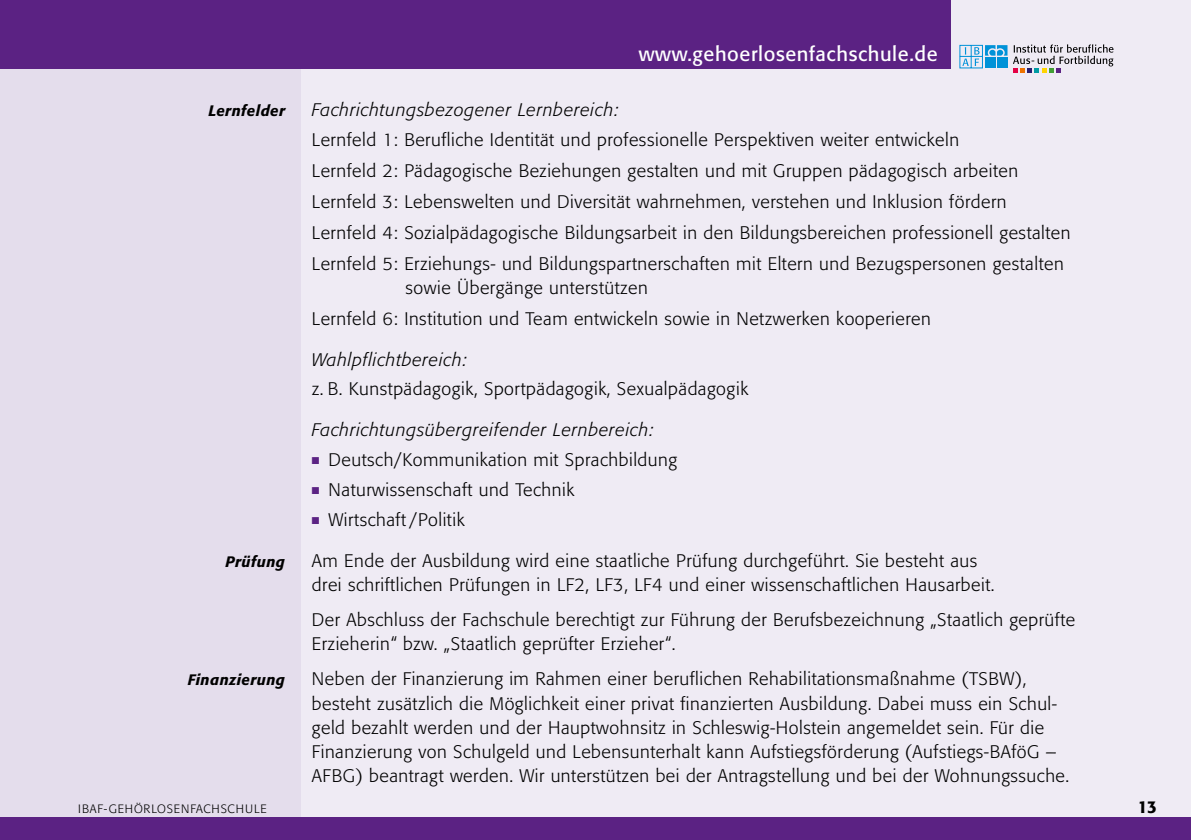
<style>
.page{position:relative;width:1191px;height:840px;background:#fff}
.page>*{position:absolute;margin:0;border:0;box-sizing:border-box;transform-origin:0 0}
.t1{font:20px "Formata";letter-spacing:.03em;color:#fff}
.t2{font:300 18px/24px "Formata";letter-spacing:.03em;color:#000}
.t3{font:italic 300 18px "Formata";letter-spacing:.04em;color:#000}
.t4{font:500 17px "Formata";color:#000}
.t5{font:italic 500 15px "Formata";letter-spacing:.03em;color:#000}
.t6{font:300 12px "Formata";letter-spacing:.07em;color:#000}
.s1{color:#5b2283}
</style>
<div class="page">
<div style="left:0;top:0;width:1191px;height:816px;background:#efebf4"></div>
<div style="left:0;top:0;width:300px;height:816px;background:#e4ddec"></div>
<div style="left:0;top:816px;width:1191px;height:23px;background:#5b2283"></div>
<div style="left:0;top:0;width:950px;height:68px;background:#5b2283"></div>
<svg style="left:959px;top:45px;width:48px;height:23px"></svg>
<svg style="left:1013px;top:44px;width:100px;height:28px"></svg>
<p class="t1" style="left:639px;top:42px;width:300px">www.gehoerlosenfachschule.de</p>
<p class="t5" style="left:208px;top:101px;width:78px">Lernfelder</p>
<p class="t3" style="left:312px;top:99px;width:308px">Fachrichtungsbezogener Lernbereich:</p>
<p class="t2" style="left:312px;top:125px;width:760px;line-height:30.8px">Lernfeld 1: Berufliche Identität und professionelle Perspektiven weiter entwickeln<br>Lernfeld 2: Pädagogische Beziehungen gestalten und mit Gruppen pädagogisch arbeiten Lernfeld 3: Lebenswelten und Diversität wahrnehmen, verstehen und Inklusion fördern Lernfeld 4: Sozialpädagogische Bildungsarbeit in den Bildungsbereichen professionell gestalten Lernfeld 5: Erziehungs- und Bildungspartnerschaften mit Eltern und Bezugspersonen gestalten</p>
<p class="t2" style="left:312px;top:272px;width:620px;line-height:30.8px;text-indent:94px">sowie Übergänge unterstützen<br>Lernfeld 6: Institution und Team entwickeln sowie in Netzwerken kooperieren</p>
<p class="t3" style="left:312px;top:348px;width:157px">Wahlpflichtbereich:</p>
<p class="t2" style="left:312px;top:377px;width:438px">z. B. Kunstpädagogik, Sportpädagogik, Sexualpädagogik</p>
<p class="t3" style="left:312px;top:419px;width:343px">Fachrichtungsübergreifender Lernbereich:</p>
<p class="t2" style="left:312px;top:448px;width:367px"><span class="s1">■</span> Deutsch/Kommunikation mit Sprachbildung</p>
<p class="t2" style="left:312px;top:477px;width:264px"><span class="s1">■</span> Naturwissenschaft und Technik</p>
<p class="t2" style="left:312px;top:507px;width:154px"><span class="s1">■</span> Wirtschaft /Politik</p>
<p class="t5" style="left:225px;top:552px;width:61px">Prüfung</p>
<p class="t2" style="left:312px;top:548px;width:684px">Am Ende der Ausbildung wird eine staatliche Prüfung durchgeführt. Sie besteht aus drei schriftlichen Prüfungen in LF2, LF3, LF4 und einer wissenschaftlichen Hausarbeit.</p>
<p class="t2" style="left:312px;top:607px;width:764px">Der Abschluss der Fachschule berechtigt zur Führung der Berufsbezeichnung „Staatlich geprüfte<br>Erzieherin“ bzw. „Staatlich geprüfter Erzieher“.</p>
<p class="t5" style="left:188px;top:670px;width:99px">Finanzierung</p>
<p class="t2" style="left:312px;top:667px;width:759px">Neben der Finanzierung im Rahmen einer beruflichen Rehabilitationsmaßnahme (TSBW), besteht zusätzlich die Möglichkeit einer privat finanzierten Ausbildung. Dabei muss ein Schul&shy;geld bezahlt werden und der Hauptwohnsitz in Schleswig-Holstein angemeldet sein. Für die Finanzierung von Schulgeld und Lebensunterhalt kann Aufstiegsförderung (Aufstiegs-BAföG – AFBG) beantragt werden. Wir unterstützen bei der Antragstellung und bei der Wohnungssuche.</p>
<p class="t6" style="left:78px;top:801px;width:190px">IBAF-GEHÖRLOSENFACHSCHULE</p>
<p class="t4" style="left:1137px;top:796px;width:21px">13</p>
</div>
